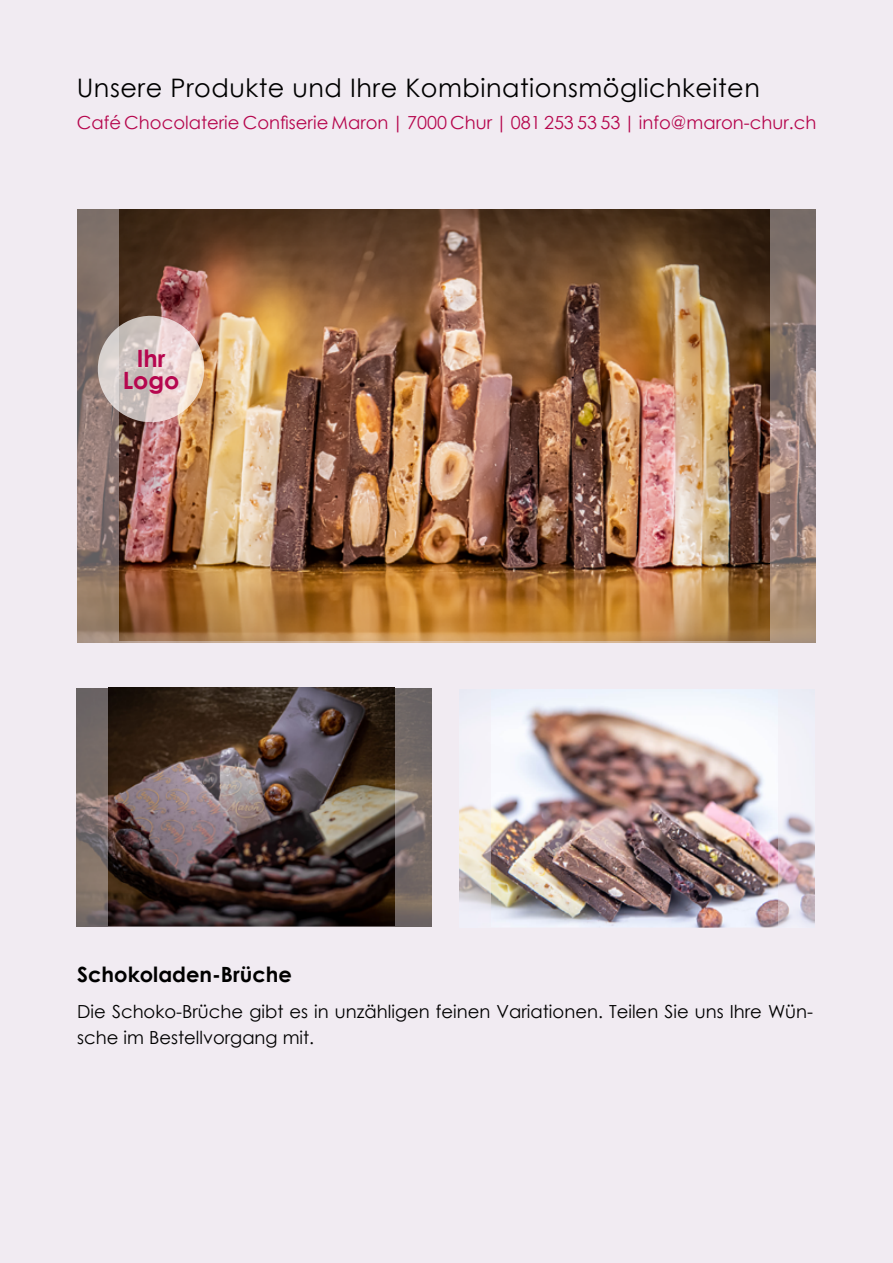
<style>
.page{position:relative;width:893px;height:1263px;background:#f1ebf2}
.page>*{position:absolute;margin:0;border:0;box-sizing:border-box;transform-origin:0 0}
.t1{font:25.5px "Century Gothic";letter-spacing:.02em;color:#000}
.t2{font:700 23.85px "Century Gothic";color:#b6064e}
.t3{font:700 21px "Century Gothic";color:#000}
.t4{font:18px/25.5px "Century Gothic";color:#000}
.t5{font:18px "Century Gothic";color:#b6064d}
</style>
<div class="page">
<img style="left:78px;top:210px;width:737px;height:433px">
<img style="left:119px;top:209px;width:651px;height:431px">
<img style="left:77px;top:688px;width:355px;height:238px">
<img style="left:108px;top:688px;width:286px;height:237px">
<img style="left:459px;top:703px;width:355px;height:225px">
<img style="left:491px;top:689px;width:286px;height:238px">
<img style="left:92px;top:309px;width:119px;height:119px">
<p class="t1" style="left:77px;top:70px;width:685px">Unsere Produkte und Ihre Kombinationsmöglichkeiten</p>
<p class="t5" style="left:77px;top:110px;width:741px">Café Chocolaterie Confiserie Maron | 7000 Chur | 081 253 53 53 | info@maron-chur.ch</p>
<p class="t2" style="left:137px;top:340px;width:30px">Ihr</p>
<p class="t2" style="left:123px;top:362px;width:58px">Logo</p>
<p class="t3" style="left:77px;top:959px;width:216px">Schokoladen-Brüche</p>
<p class="t4" style="left:77px;top:999px;width:737px">Die Schoko-Brüche gibt es in unzähligen feinen Variationen. Teilen Sie uns Ihre Wün&shy;sche im Bestellvorgang mit.</p>
</div>
